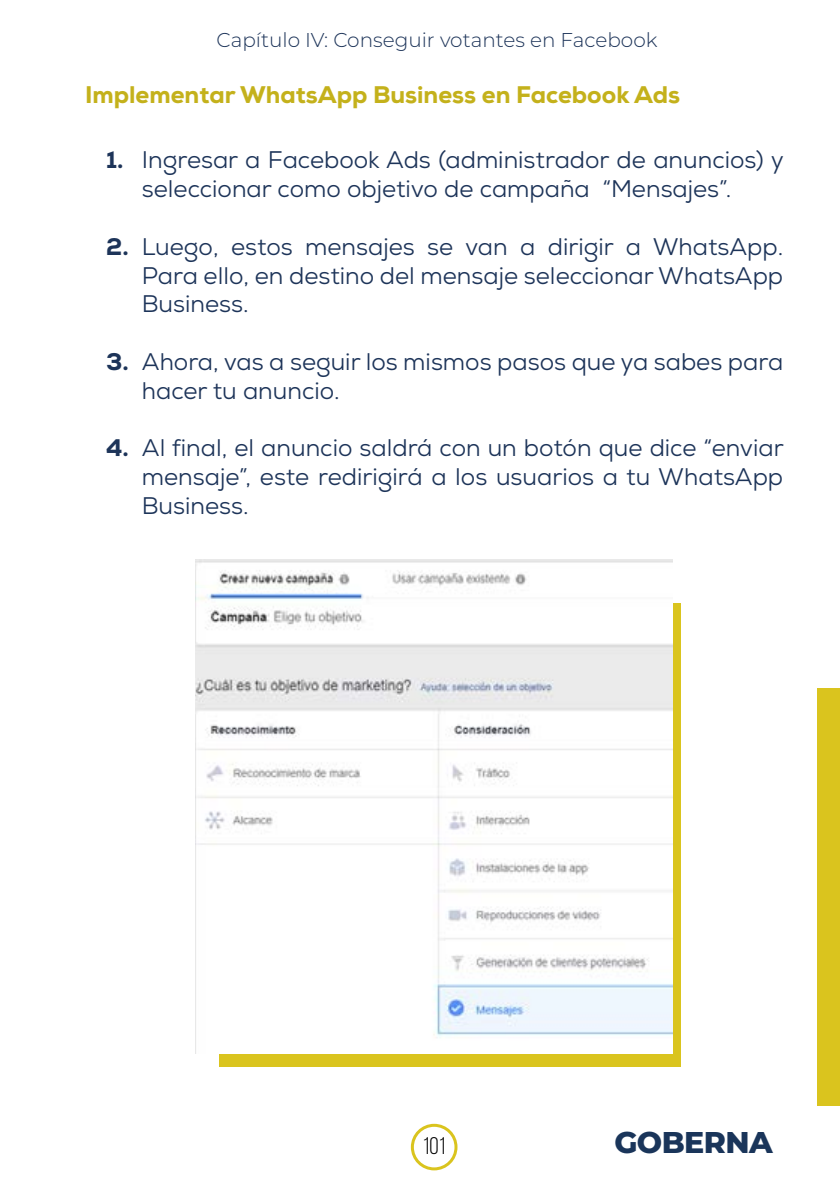
<style>
.page{position:relative;width:840px;height:1191px;background:#fff}
.page>*{position:absolute;margin:0;border:0;box-sizing:border-box;transform-origin:0 0}
.t1{font:800 30px "Montserrat";letter-spacing:-.02em;color:#1a355a}
.t2{font:24px/28.8px "Nexa";color:#1d3459}
.t3{font:800 24px "Nexa";color:#c4b11b}
.t4{font:800 24px "Nexa";color:#1d3459}
.t5{font:24px "Bebas Neue";color:#000}
.t6{font:300 20px "Montserrat";color:#1d3459}
</style>
<div class="page">
<div style="left:816px;top:688px;width:23px;height:417px;background:#dac41e"></div>
<div style="left:410px;top:1123px;width:47px;height:47px;border:3px solid #dac41e;border-radius:50%"></div>
<div style="left:219px;top:603px;width:461px;height:463px;background:#dac41e"></div>
<img style="left:196px;top:559px;width:476px;height:494px">
<p class="t6" style="left:216px;top:26px;width:442px">Capítulo IV: Conseguir votantes en Facebook</p>
<p class="t3" style="left:85px;top:79px;width:596px">Implementar WhatsApp Business en Facebook Ads</p>
<p class="t4" style="left:106px;top:145px;width:19px">1.</p>
<p class="t4" style="left:106px;top:231px;width:24px">2.</p>
<p class="t4" style="left:106px;top:346px;width:24px">3.</p>
<p class="t4" style="left:106px;top:432px;width:24px">4.</p>
<p class="t2" style="left:142px;top:146px;width:643px">Ingresar a Facebook Ads (administrador de anuncios) y seleccionar como objetivo de campaña “Mensajes”.</p>
<p class="t2" style="left:142px;top:232px;width:642px;text-align:justify">Luego, estos mensajes se van a dirigir a WhatsApp.<br>Para ello, en destino del mensaje seleccionar WhatsApp Business.</p>
<p class="t2" style="left:142px;top:347px;width:642px">Ahora, vas a seguir los mismos pasos que ya sabes para hacer tu anuncio.</p>
<p class="t2" style="left:142px;top:434px;width:643px;text-align:justify">Al final, el anuncio saldrá con un botón que dice “enviar mensaje”, este redirigirá a los usuarios a tu WhatsApp Business.</p>
<p class="t5" style="left:422px;top:1133px;width:24px">101</p>
<p class="t1" style="left:614px;top:1120px;width:160px">GOBERNA</p>
</div>
